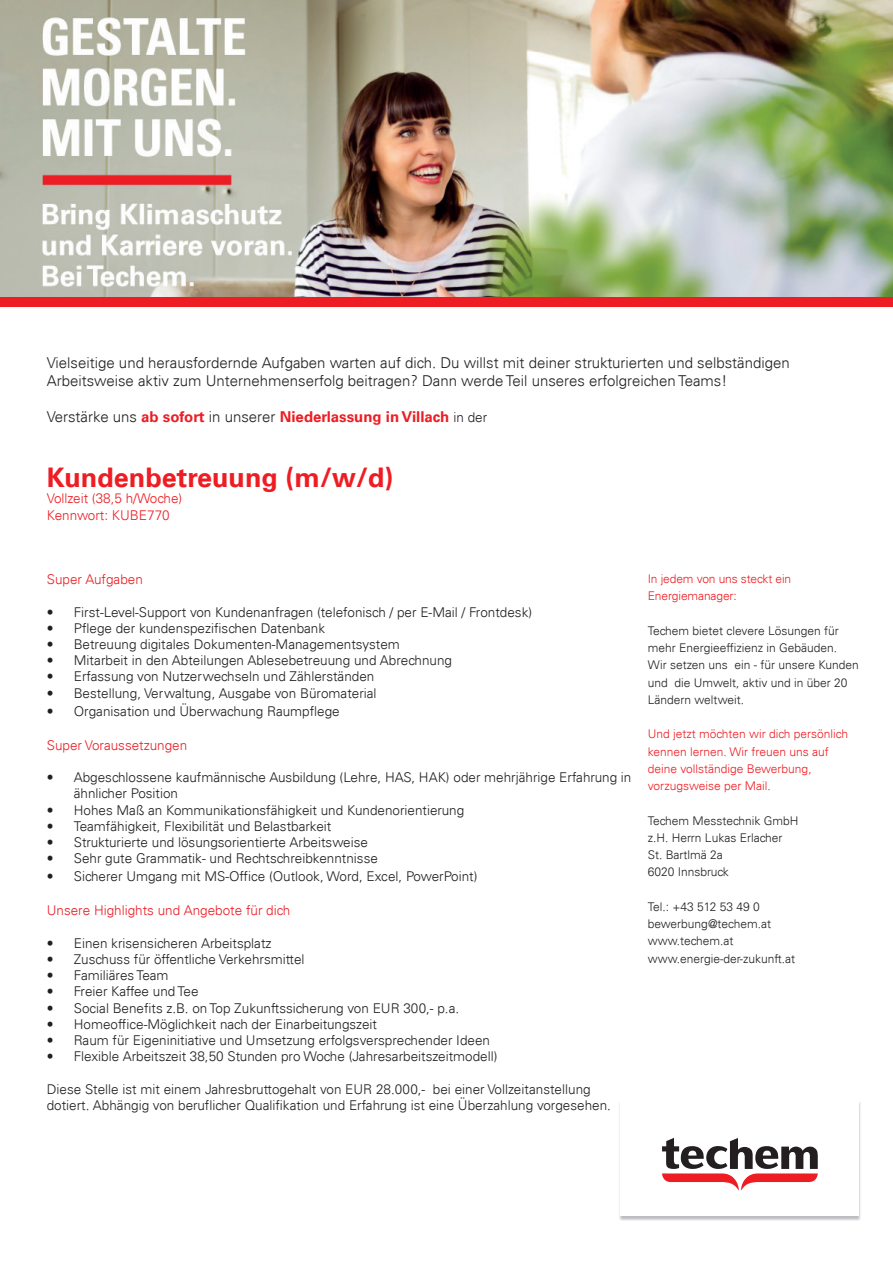
<style>
.page{position:relative;width:893px;height:1263px;background:#fff}
.page>*{position:absolute;margin:0;border:0;box-sizing:border-box;transform-origin:0 0}
.t1{font:700 27px "Univers 65";color:#ee1d23}
.t2{font:300 15px/18px "Univers 45";color:#231f20}
.t3{font:700 15px "Univers 65";color:#ee1d23}
.t4{font:300 13.5px/16.2px "Univers 45";color:#231f20}
.t5{font:300 13.5px "Univers 45";color:#eb1e25}
.t6{font:300 13.5px/16.2px "Univers 45";color:#ee1d23}
.t7{font:300 12px/17.2px "Univers 45";color:#231f20}
.t8{font:300 12px/17.2px "Univers 45";color:#ee1d23}
.s1{font-family:"Univers 45";font-weight:300;color:#231f20}
.s2{color:#eb1e25}
.s3{font-family:"Univers 45";font-weight:300;font-size:13.5px;color:#231f20}
</style>
<div class="page">
<img style="left:1px;top:0;width:892px;height:297px">
<div style="left:0;top:297px;width:893px;height:9px;background:#ee1d23"></div>
<img style="left:619px;top:1102px;width:242px;height:118px">
<div style="left:621px;top:1101px;width:238px;height:115px;background:#fff"></div>
<svg style="left:662px;top:1138px;width:156px;height:52px"></svg>
<p class="t2" style="left:47px;top:354px;width:744px">Vielseitige und herausfordernde Aufgaben warten auf dich. Du willst mit deiner strukturierten und selbständigen<br>Arbeitsweise aktiv zum Unternehmenserfolg beitragen? Dann werde Teil unseres erfolgreichen Teams!</p>
<p class="t3" style="left:47px;top:408px;width:442px"><span class="s1">Verstärke uns</span> <span class="s2">ab sofort</span> <span class="s1">in unserer</span> Niederlassung in Villach <span class="s3">in der</span></p>
<h1 class="t1" style="left:47px;top:462px;width:348px">Kundenbetreuung (m/w/d)</h1>
<p class="t6" style="left:47px;top:491px;width:137px">Vollzeit (38,5 h/Woche)<br>Kennwort: KUBE770</p>
<p class="t5" style="left:47px;top:571px;width:98px">Super Aufgaben</p>
<p class="t4" style="left:47px;top:604px;width:487px">• First-Level-Support von Kundenanfragen (telefonisch / per E-Mail / Frontdesk)</p>
<p class="t4" style="left:47px;top:620px;width:280px">• Pflege der kundenspezifischen Datenbank</p>
<p class="t4" style="left:47px;top:636px;width:355px">• Betreuung digitales Dokumenten-Managementsystem</p>
<p class="t4" style="left:47px;top:652px;width:407px">• Mitarbeit in den Abteilungen Ablesebetreuung und Abrechnung</p>
<p class="t4" style="left:47px;top:668px;width:329px">• Erfassung von Nutzerwechseln und Zählerständen</p>
<p class="t4" style="left:47px;top:685px;width:331px">• Bestellung, Verwaltung, Ausgabe von Büromaterial</p>
<p class="t4" style="left:47px;top:703px;width:295px">• Organisation und Überwachung Raumpflege</p>
<p class="t5" style="left:47px;top:737px;width:142px">Super Voraussetzungen</p>
<p class="t4" style="left:74px;top:769px;width:559px;text-indent:-27px">• Abgeschlossene kaufmännische Ausbildung (Lehre, HAS, HAK) oder mehrjährige Erfahrung in ähnlicher Position</p>
<p class="t4" style="left:47px;top:802px;width:419px">• Hohes Maß an Kommunikationsfähigkeit und Kundenorientierung</p>
<p class="t4" style="left:47px;top:818px;width:286px">• Teamfähigkeit, Flexibilität und Belastbarkeit</p>
<p class="t4" style="left:47px;top:834px;width:323px">• Strukturierte und lösungsorientierte Arbeitsweise</p>
<p class="t4" style="left:47px;top:850px;width:333px">• Sehr gute Grammatik- und Rechtschreibkenntnisse</p>
<p class="t4" style="left:47px;top:868px;width:432px">• Sicherer Umgang mit MS-Office (Outlook, Word, Excel, PowerPoint)</p>
<p class="t5" style="left:47px;top:902px;width:245px">Unsere Highlights und Angebote für dich</p>
<p class="t4" style="left:47px;top:935px;width:226px">• Einen krisensicheren Arbeitsplatz</p>
<p class="t4" style="left:47px;top:951px;width:259px">• Zuschuss für öffentliche Verkehrsmittel</p>
<p class="t4" style="left:47px;top:967px;width:123px">• Familiäres Team</p>
<p class="t4" style="left:47px;top:983px;width:153px">• Freier Kaffee und Tee</p>
<p class="t4" style="left:47px;top:1000px;width:414px">• Social Benefits z.B. on Top Zukunftssicherung von EUR 300,- p.a.</p>
<p class="t4" style="left:47px;top:1016px;width:332px">• Homeoffice-Möglichkeit nach der Einarbeitungszeit</p>
<p class="t4" style="left:47px;top:1032px;width:445px">• Raum für Eigeninitiative und Umsetzung erfolgsversprechender Ideen</p>
<p class="t4" style="left:47px;top:1048px;width:452px">• Flexible Arbeitszeit 38,50 Stunden pro Woche (Jahresarbeitszeitmodell)</p>
<p class="t4" style="left:47px;top:1081px;width:566px">Diese Stelle ist mit einem Jahresbruttogehalt von EUR 28.000,- bei einer Vollzeitanstellung dotiert. Abhängig von beruflicher Qualifikation und Erfahrung ist eine Überzahlung vorgesehen.</p>
<p class="t8" style="left:648px;top:570px;width:145px">In jedem von uns steckt ein<br>Energiemanager:</p>
<p class="t7" style="left:648px;top:622px;width:213px">Techem bietet clevere Lösungen für mehr Energieeffizienz in Gebäuden.<br>Wir setzen uns ein - für unsere Kunden und die Umwelt, aktiv und in über 20<br>Ländern weltweit.</p>
<p class="t8" style="left:648px;top:725px;width:202px">Und jetzt möchten wir dich persönlich kennen lernen. Wir freuen uns auf deine vollständige Bewerbung, vorzugsweise per Mail.</p>
<p class="t7" style="left:648px;top:812px;width:152px">Techem Messtechnik GmbH z.H. Herrn Lukas Erlacher<br>St. Bartlmä 2a<br>6020 Innsbruck</p>
<p class="t7" style="left:648px;top:898px;width:149px">Tel.: +43 512 53 49 0 bewerbung@techem.at www.techem.at www.energie-der-zukunft.at</p>
</div>
